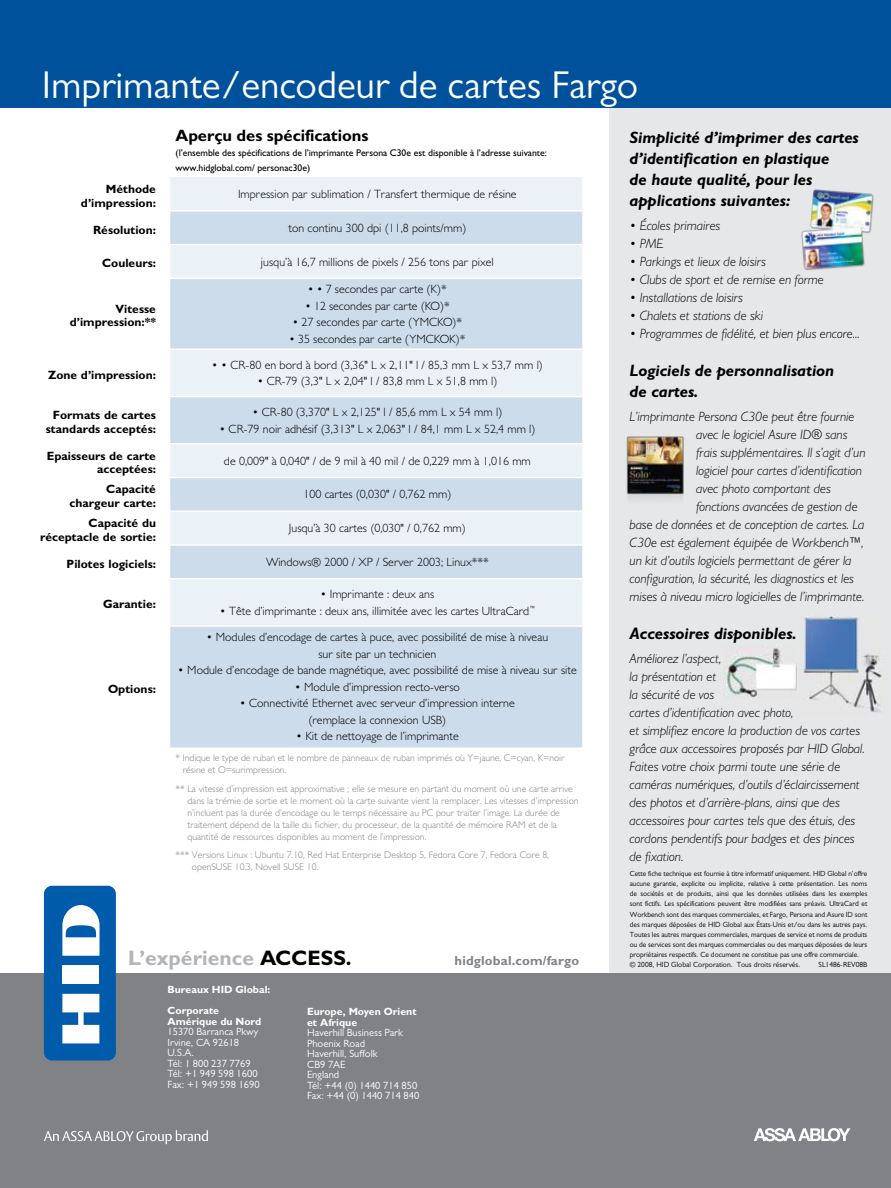
<style>
.page{position:relative;width:891px;height:1188px;background:#fff}
.page>*{position:absolute;margin:0;border:0;box-sizing:border-box;transform-origin:0 0}
.t1{font:39px "Gill Sans MT Pro";color:#fff}
.t2{font:700 21px "Gill Sans MT Pro";color:#b2b4b5}
.t3{font:italic 700 16.5px/21px "Gill Sans MT Pro";color:#000}
.t4{font:700 16.5px "Gill Sans MT Pro";letter-spacing:-.005em;color:#000}
.t5{font:italic 300 13.5px/18px "Gill Sans MT Pro";color:#000}
.t6{font:700 13.2px "Gill Sans MT Pro";letter-spacing:.015em;color:#808285}
.t7{font:300 12px/16.5px "Gill Sans MT Pro";color:#000;text-align:center}
.t8{font:700 12px/13.5px "Gill Sans MT Pro";color:#000;text-align:right}
.t9{font:10.5px/10.5px "Gill Sans MT Pro";color:#fff}
.t10{font:700 10.5px/21px "Gill Sans MT Pro";color:#fff}
.t11{font:300 9.75px/12px "Gill Sans MT Pro";color:#808285}
.t12{font:500 9.75px/15px "Gill Sans MT Pro";letter-spacing:-.005em;color:#000}
.t13{font:7.5px/10.2px "Gill Sans MT Pro";color:#000}
.s1{color:#000}
</style>
<div class="page">
<div style="left:609px;top:92px;width:282px;height:901px;background:#e6e7e8"></div>
<img style="left:626px;top:436px;width:58px;height:63px">
<img style="left:801px;top:189px;width:73px;height:82px">
<img style="left:723px;top:648px;width:73px;height:49px">
<img style="left:803px;top:615px;width:79px;height:97px">
<div style="left:170px;top:177px;width:412px;height:33px;background:#eaf1f7"></div>
<svg style="left:170px;top:212px;width:412px;height:536px;background:#d7e3ef"></svg>
<hr style="left:169px;top:244px;width:413px;height:1px;background:#fff">
<hr style="left:169px;top:278px;width:413px;height:1px;background:#fff">
<hr style="left:169px;top:349px;width:413px;height:1px;background:#fff">
<hr style="left:169px;top:396px;width:413px;height:1px;background:#fff">
<hr style="left:169px;top:443px;width:413px;height:2px;background:#fff">
<hr style="left:169px;top:477px;width:413px;height:1px;background:#fff">
<hr style="left:169px;top:511px;width:413px;height:1px;background:#fff">
<hr style="left:169px;top:544px;width:413px;height:2px;background:#fff">
<hr style="left:169px;top:578px;width:413px;height:2px;background:#fff">
<hr style="left:169px;top:625px;width:413px;height:2px;background:#fff">
<div style="left:0;top:0;width:891px;height:108px;background:#00519c"></div>
<div style="left:0;top:973px;width:891px;height:215px;background:#808285"></div>
<div style="left:44px;top:886px;width:72px;height:175px;background:#005bab;border-radius:8px"></div>
<div style="left:62px;top:965px;width:37px;height:19px;background:#fff"></div>
<svg style="left:62px;top:993px;width:37px;height:50px"></svg>
<svg style="left:62px;top:905px;width:38px;height:51px"></svg>
<svg style="left:754px;top:1128px;width:96px;height:13px"></svg>
<svg style="left:44px;top:1130px;width:164px;height:14px"></svg>
<h1 class="t1" style="left:42px;top:61px;width:598px">Imprimante/encodeur de cartes Fargo</h1>
<p class="t4" style="left:176px;top:125px;width:195px">Aperçu des spécifications</p>
<p class="t12" style="left:176px;top:145px;width:373px">(l’ensemble des spécifications de l’imprimante Persona C30e est disponible à l’adresse suivante: www.hidglobal.com/ personac30e)</p>
<p class="t8" style="left:81px;top:182px;width:77px">Méthode d’impression:</p>
<p class="t7" style="left:238px;top:186px;width:280px">Impression par sublimation / Transfert thermique de résine</p>
<p class="t8" style="left:93px;top:222px;width:64px">Résolution:</p>
<p class="t7" style="left:288px;top:219px;width:179px">ton continu 300 dpi (11,8 points/mm)</p>
<p class="t8" style="left:102px;top:256px;width:55px">Couleurs:</p>
<p class="t7" style="left:261px;top:253px;width:234px">jusqu’à 16,7 millions de pixels / 256 tons par pixel</p>
<p class="t8" style="left:70px;top:302px;width:88px">Vitesse d’impression:**</p>
<p class="t7" style="left:308px;top:281px;width:140px">• • 7 secondes par carte (K)*</p>
<p class="t7" style="left:305px;top:297px;width:146px">• 12 secondes par carte (KO)*</p>
<p class="t7" style="left:293px;top:314px;width:171px">• 27 secondes par carte (YMCKO)*</p>
<p class="t7" style="left:289px;top:330px;width:178px">• 35 secondes par carte (YMCKOK)*</p>
<p class="t8" style="left:48px;top:368px;width:110px">Zone d’impression:</p>
<p class="t7" style="left:212px;top:356px;width:333px">• • CR-80 en bord à bord (3,36" L x 2,11" l / 85,3 mm L x 53,7 mm l)</p>
<p class="t7" style="left:257px;top:373px;width:242px">• CR-79 (3,3" L x 2,04" l / 83,8 mm L x 51,8 mm l)</p>
<p class="t8" style="left:46px;top:408px;width:112px;text-align:center">Formats de cartes standards acceptés:</p>
<p class="t7" style="left:252px;top:404px;width:251px">• CR-80 (3,370" L x 2,125" l / 85,6 mm L x 54 mm l)</p>
<p class="t7" style="left:219px;top:420px;width:318px">• CR-79 noir adhésif (3,313" L x 2,063" l / 84,1 mm L x 52,4 mm l)</p>
<p class="t8" style="left:47px;top:449px;width:111px">Epaisseurs de carte acceptées:</p>
<p class="t7" style="left:224px;top:452px;width:308px">de 0,009" à 0,040" / de 9 mil à 40 mil / de 0,229 mm à 1,016 mm</p>
<p class="t8" style="left:69px;top:482px;width:88px">Capacité chargeur carte:</p>
<p class="t7" style="left:303px;top:486px;width:149px">100 cartes (0,030" / 0,762 mm)</p>
<p class="t8" style="left:40px;top:516px;width:118px">Capacité du réceptacle de sortie:</p>
<p class="t7" style="left:289px;top:520px;width:178px">Jusqu’à 30 cartes (0,030" / 0,762 mm)</p>
<p class="t8" style="left:67px;top:557px;width:91px">Pilotes logiciels:</p>
<p class="t7" style="left:266px;top:554px;width:224px">Windows® 2000 / XP / Server 2003; Linux***</p>
<p class="t8" style="left:103px;top:597px;width:54px">Garantie:</p>
<p class="t7" style="left:320px;top:586px;width:115px">• Imprimante : deux ans</p>
<p class="t7" style="left:220px;top:602px;width:317px">• Tête d’imprimante : deux ans, illimitée avec les cartes UltraCard<sup>™</sup></p>
<p class="t8" style="left:108px;top:682px;width:49px">Options:</p>
<p class="t7" style="left:207px;top:629px;width:343px">• Modules d’encodage de cartes à puce, avec possibilité de mise à niveau sur site par un technicien</p>
<p class="t7" style="left:178px;top:662px;width:400px">• Module d’encodage de bande magnétique, avec possibilité de mise à niveau sur site</p>
<p class="t7" style="left:295px;top:678px;width:167px">• Module d’impression recto-verso</p>
<p class="t7" style="left:240px;top:695px;width:277px">• Connectivité Ethernet avec serveur d’impression interne (remplace la connexion USB)</p>
<p class="t7" style="left:296px;top:728px;width:164px">• Kit de nettoyage de l’imprimante</p>
<p class="t11" style="left:183px;top:751px;width:383px;text-indent:-7px">* Indique le type de ruban et le nombre de panneaux de ruban imprimés où Y=jaune, C=cyan, K=noir résine et O=surimpression.</p>
<p class="t11" style="left:187px;top:782px;width:393px;text-indent:-12px">** La vitesse d’impression est approximative ; elle se mesure en partant du moment où une carte arrive dans la trémie de sortie et le moment où la carte suivante vient la remplacer. Les vitesses d’impression n’incluent pas la durée d’encodage ou le temps nécessaire au PC pour traiter l’image. La durée de traitement dépend de la taille du fichier, du processeur, de la quantité de mémoire RAM et de la quantité de ressources disponibles au moment de l’impression.</p>
<p class="t11" style="left:192px;top:849px;width:359px;text-indent:-16px">*** Versions Linux : Ubuntu 7.10, Red Hat Enterprise Desktop 5, Fedora Core 7, Fedora Core 8, openSUSE 10.3, Novell SUSE 10.</p>
<h2 class="t2" style="left:128px;top:945px;width:225px">L’expérience <span class="s1">ACCESS.</span></h2>
<p class="t10" style="left:168px;top:979px;width:104px">Bureaux HID Global:<br>Corporate</p>
<p class="t10" style="left:168px;top:1011px;width:95px">Amérique du Nord</p>
<p class="t9" style="left:168px;top:1027px;width:94px">15370 Barranca Pkwy<br>Irvine, CA 92618<br>U.S.A.<br>Tél: 1 800 237 7769<br>Tél: +1 949 598 1600<br>Fax: +1 949 598 1690</p>
<p class="t10" style="left:307px;top:1006px;width:111px;line-height:10.5px">Europe, Moyen Orient et Afrique</p>
<p class="t9" style="left:307px;top:1027px;width:114px">Haverhill Business Park<br>Phoenix Road<br>Haverhill, Suffolk<br>CB9 7AE<br>England<br>Tél: +44 (0) 1440 714 850<br>Fax: +44 (0) 1440 714 840</p>
<p class="t6" style="left:455px;top:952px;width:126px">hidglobal.com/fargo</p>
<p class="t3" style="left:630px;top:127px;width:231px">Simplicité d’imprimer des cartes d’identification en plastique<br>de haute qualité, pour les applications suivantes:</p>
<p class="t5" style="left:630px;top:216px;width:92px">• Écoles primaires</p>
<p class="t5" style="left:630px;top:234px;width:36px">• PME</p>
<p class="t5" style="left:630px;top:252px;width:138px">• Parkings et lieux de loisirs</p>
<p class="t5" style="left:630px;top:270px;width:196px">• Clubs de sport et de remise en forme</p>
<p class="t5" style="left:630px;top:288px;width:115px">• Installations de loisirs</p>
<p class="t5" style="left:630px;top:306px;width:135px">• Chalets et stations de ski</p>
<p class="t5" style="left:630px;top:324px;width:232px">• Programmes de fidélité, et bien plus encore...</p>
<p class="t3" style="left:630px;top:360px;width:206px">Logiciels de personnalisation de cartes.</p>
<p class="t5" style="left:630px;top:407px;width:226px">L’imprimante Persona C30e peut être fournie</p>
<p class="t5" style="left:696px;top:425px;width:153px">avec le logiciel Asure ID® sans</p>
<p class="t5" style="left:696px;top:443px;width:171px">frais supplémentaires. Il s’agit d’un</p>
<p class="t5" style="left:696px;top:461px;width:167px">logiciel pour cartes d’identification</p>
<p class="t5" style="left:696px;top:479px;width:136px">avec photo comportant des</p>
<p class="t5" style="left:696px;top:497px;width:163px">fonctions avancées de gestion de</p>
<p class="t5" style="left:630px;top:515px;width:236px">base de données et de conception de cartes. La</p>
<p class="t5" style="left:630px;top:533px;width:236px">C30e est également équipée de Workbench™,</p>
<p class="t5" style="left:630px;top:551px;width:223px">un kit d’outils logiciels permettant de gérer la</p>
<p class="t5" style="left:630px;top:569px;width:226px">configuration, la sécurité, les diagnostics et les</p>
<p class="t5" style="left:630px;top:587px;width:236px">mises à niveau micro logicielles de l’imprimante.</p>
<p class="t3" style="left:630px;top:623px;width:169px">Accessoires disponibles.</p>
<p class="t5" style="left:630px;top:649px;width:237px">Améliorez l’aspect,<br>la présentation et<br>la sécurité de vos<br>cartes d’identification avec photo,<br>et simplifiez encore la production de vos cartes grâce aux accessoires proposés par HID Global.<br>Faites votre choix parmi toute une série de caméras numériques, d’outils d’éclaircissement des photos et d’arrière-plans, ainsi que des accessoires pour cartes tels que des étuis, des cordons pendentifs pour badges et des pinces de fixation.</p>
<p class="t13" style="left:630px;top:868px;width:239px">Cette fiche technique est fournie à titre informatif uniquement. HID Global n’offre aucune garantie, explicite ou implicite, relative à cette présentation. Les noms de sociétés et de produits, ainsi que les données utilisées dans les exemples sont fictifs. Les spécifications peuvent être modifiées sans préavis. UltraCard et Workbench sont des marques commerciales, et Fargo, Persona and Asure ID sont des marques déposées de HID Global aux États-Unis et/ou dans les autres pays.<br>Toutes les autres marques commerciales, marques de service et noms de produits ou de services sont des marques commerciales ou des marques déposées de leurs propriétaires respectifs. Ce document ne constitue pas une offre commerciale.<br>© 2008, HID Global Corporation. Tous droits réservés.</p>
<p class="t13" style="left:819px;top:960px;width:50px">SL1486-REV08B</p>
</div>
